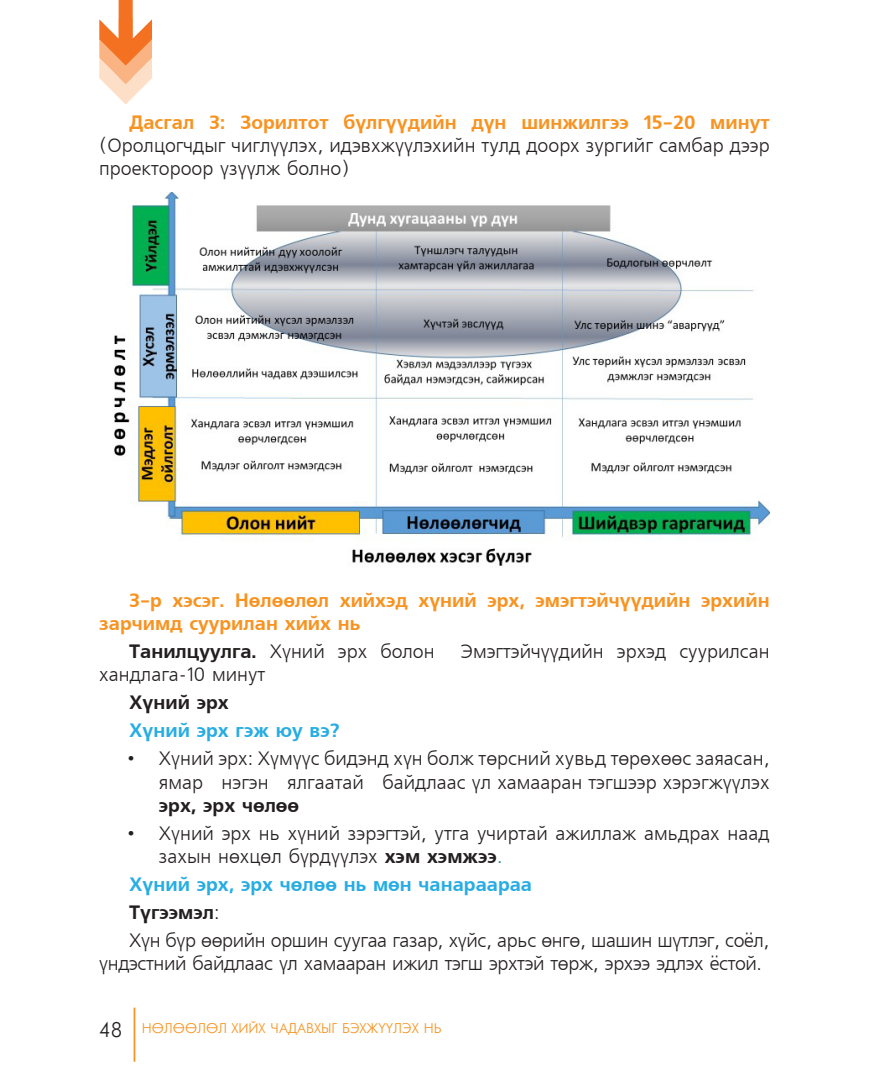
<style>
.page{position:relative;width:869px;height:1092px;background:#fff}
.page>*{position:absolute;margin:0;border:0;box-sizing:border-box;transform-origin:0 0}
.t1{font:19.25px/23.1px "Mogul Freeset";color:#231f20;text-align:justify}
.t2{font:19.25px/23.1px "Mogul Freeset";letter-spacing:-.02em;color:#231f20}
.t3{font:700 19.25px/23.1px "Mogul Freeset";color:#f79321}
.t4{font:700 19.25px "Mogul Freeset";color:#27ade3}
.t5{font:700 19.25px "Mogul Freeset";color:#231f20}
.t6{font:14px "Mogul Futuris";color:#f79321}
.s1{font-weight:700;color:#f79321}
.s2{font-weight:700}
.s3{color:#08839c}
.s4{font-weight:400}
.s5{font-size:21px;color:#231f20}
</style>
<div class="page">
<hr style="left:133px;top:1007px;width:2px;height:54px;background:#f79321">
<svg style="left:99px;top:0;width:53px;height:104px"></svg>
<img style="left:114px;top:193px;width:655px;height:373px">
<p class="t1" style="left:99px;top:111px;width:671px;text-indent:30px"><span class="s1">Дасгал 3: Зорилтот бүлгүүдийн дүн шинжилгээ 15-20 минут </span>(Оролцогчдыг чиглүүлэх, идэвхжүүлэхийн тулд доорх зургийг самбар дээр проектороор үзүүлж болно)</p>
<p class="t3" style="left:99px;top:589px;width:671px;text-indent:30px">3-р хэсэг. Нөлөөлөл хийхэд хүний эрх, эмэгтэйчүүдийн эрхийн зарчимд суурилан хийх нь</p>
<p class="t1" style="left:129px;top:641px;width:307px"><span class="s2">Танилцуулга.</span> Хүний эрх болон</p>
<p class="t1" style="left:460px;top:641px;width:310px">Эмэгтэйчүүдийн эрхэд суурилсан</p>
<p class="t1" style="left:99px;top:664px;width:167px">хандлага-10 минут</p>
<p class="t5" style="left:129px;top:691px;width:101px">Хүний эрх</p>
<p class="t4" style="left:129px;top:719px;width:212px">Хүний эрх гэж юу вэ?</p>
<p class="t1" style="left:159px;top:748px;width:612px;text-indent:-32px">• Хүний эрх: Хүмүүс бидэнд хүн болж төрсний хувьд төрөхөөс заяасан, ямар нэгэн ялгаатай байдлаас үл хамааран тэгшээр хэрэгжүүлэх <span class="s2">эрх, эрх чөлөө</span></p>
<p class="t1" style="left:159px;top:822px;width:612px;text-indent:-32px">• Хүний эрх нь хүний зэрэгтэй, утга учиртай ажиллаж амьдрах наад захын нөхцөл бүрдүүлэх <span class="s2">хэм хэмжээ</span><span class="s3">.</span></p>
<p class="t4" style="left:129px;top:873px;width:404px">Хүний эрх, эрх чөлөө нь мөн чанараараа</p>
<p class="t5" style="left:129px;top:901px;width:92px">Түгээмэл<span class="s4">:</span></p>
<p class="t2" style="left:99px;top:929px;width:671px;text-indent:30px">Хүн бүр өөрийн оршин суугаа газар, хүйс, арьс өнгө, шашин шүтлэг, соёл, үндэстний байдлаас үл хамааран ижил тэгш эрхтэй төрж, эрхээ эдлэх ёстой.</p>
<p class="t6" style="left:99px;top:1021px;width:343px"><span class="s5">48</span> НӨЛӨӨЛӨЛ ХИЙХ ЧАДАВХЫГ БЭХЖҮҮЛЭХ НЬ</p>
</div>
